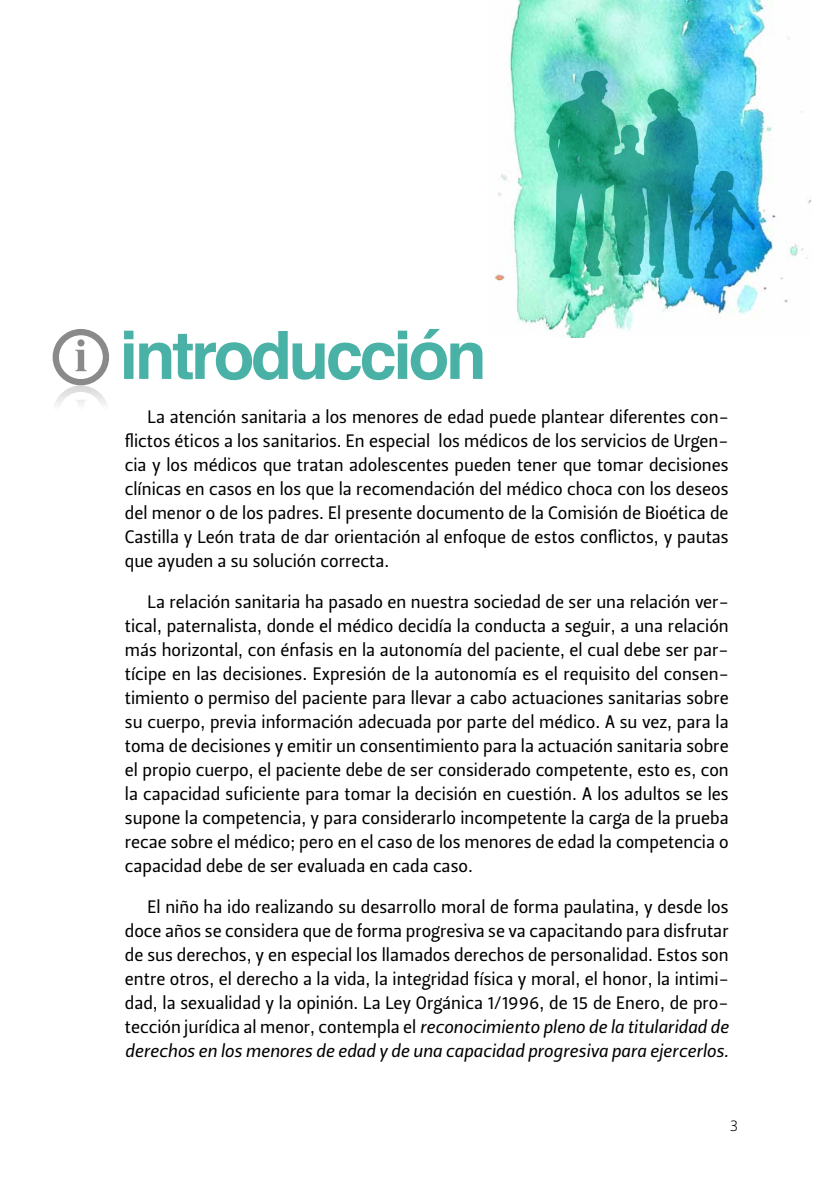
<style>
.page{position:relative;width:840px;height:1191px;background:#fff}
.page>*{position:absolute;margin:0;border:0;box-sizing:border-box;transform-origin:0 0}
.t1{font:700 66.6px "Helvetica";letter-spacing:-.05em;color:#49b1a6}
.t2{font:18px/24px "Leitura Sans Grot 2";color:#000;text-align:justify}
.t3{font:18px/24px "Leitura Sans Italic 2";color:#000}
.t4{font:16px "Leitura Sans Grot 1";color:#000}
.s1{font-family:"Leitura Sans Grot 2"}
</style>
<div class="page">
<img style="left:493px;top:0;width:318px;height:337px">
<img style="left:544px;top:70px;width:211px;height:210px">
<svg style="left:53px;top:329px;width:56px;height:76px"></svg>
<h1 class="t1" style="left:119px;top:302px;width:368px">introducción</h1>
<p class="t2" style="left:125px;top:405px;width:605px;text-indent:23px">La atención sanitaria a los menores de edad puede plantear diferentes con&shy;flictos éticos a los sanitarios. En especial los médicos de los servicios de Urgen&shy;cia y los médicos que tratan adolescentes pueden tener que tomar decisiones clínicas en casos en los que la recomendación del médico choca con los deseos del menor o de los padres. El presente documento de la Comisión de Bioética de Castilla y León trata de dar orientación al enfoque de estos conflictos, y pautas que ayuden a su solución correcta.</p>
<p class="t2" style="left:125px;top:590px;width:605px;text-indent:23px">La relación sanitaria ha pasado en nuestra sociedad de ser una relación ver&shy;tical, paternalista, donde el médico decidía la conducta a seguir, a una relación más horizontal, con énfasis en la autonomía del paciente, el cual debe ser par&shy;tícipe en las decisiones. Expresión de la autonomía es el requisito del consen&shy;timiento o permiso del paciente para llevar a cabo actuaciones sanitarias sobre su cuerpo, previa información adecuada por parte del médico. A su vez, para la toma de decisiones y emitir un consentimiento para la actuación sanitaria sobre el propio cuerpo, el paciente debe de ser considerado competente, esto es, con la capacidad suficiente para tomar la decisión en cuestión. A los adultos se les supone la competencia, y para considerarlo incompetente la carga de la prueba recae sobre el médico; pero en el caso de los menores de edad la competencia o capacidad debe de ser evaluada en cada caso.</p>
<p class="t2" style="left:125px;top:895px;width:605px;text-indent:23px">El niño ha ido realizando su desarrollo moral de forma paulatina, y desde los doce años se considera que de forma progresiva se va capacitando para disfrutar de sus derechos, y en especial los llamados derechos de personalidad. Estos son entre otros, el derecho a la vida, la integridad física y moral, el honor, la intimi&shy;dad, la sexualidad y la opinión. La Ley Orgánica 1/1996, de 15 de Enero, de pro-</p>
<p class="t3" style="left:125px;top:1015px;width:605px"><span class="s1">tección jurídica al menor, contempla el</span> reconocimiento pleno de la titularidad de derechos en los menores de edad y de una capacidad progresiva para ejercerlos.</p>
<p class="t4" style="left:729px;top:1115px;width:10px">3</p>
</div>
